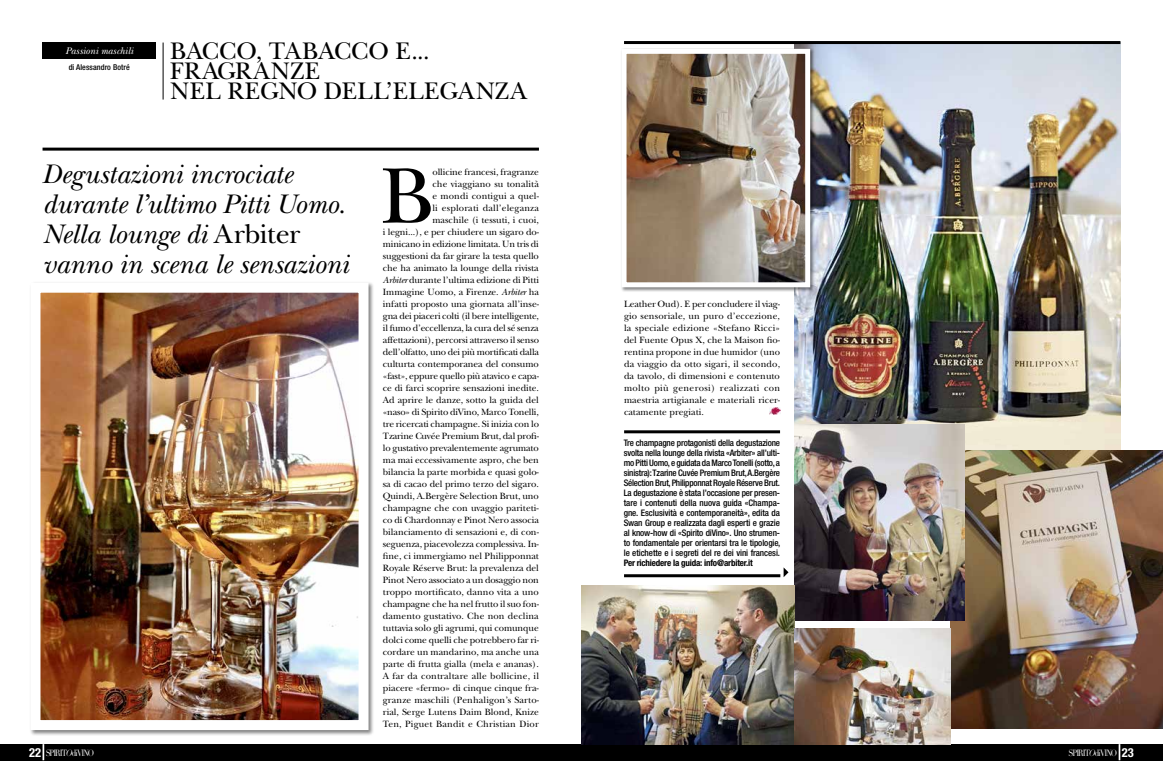
<style>
.page{position:relative;width:1163px;height:780px;background:#fff}
.page>*{position:absolute;margin:0;border:0;box-sizing:border-box;transform-origin:0 0}
.t1{font:82.2px "New Baskerville";color:#000}
.t2{font:italic 28px/30px "New Baskerville";letter-spacing:-.005em;color:#000}
.t3{font:25px/20px "New Baskerville";letter-spacing:.005em;color:#000}
.t4{font:italic 10px "New Baskerville";color:#fff}
.t5{font:9.5px/12px "New Baskerville";letter-spacing:-.005em;color:#000;text-align:justify}
.t6{font:500 condensed 9px/10px "Helvetica Neue LT Std";letter-spacing:-.01em;color:#000;text-align:justify}
.t7{font:700 condensed 9px "Helvetica Neue LT Std";letter-spacing:-.02em;color:#000}
.t8{font:9px "Didot LH";letter-spacing:-.135em;color:#fff;scale:.85 1}
.t9{font:500 condensed 8px "Helvetica Neue LT Std";letter-spacing:.01em;color:#000}
.s1{font-style:normal}
.s2{font-style:italic}
.s3{font-family:"Helvetica Neue LT Std";font-weight:700;font-stretch:condensed;font-size:12.5px}
</style>
<div class="page">
<div style="left:0;top:744px;width:1162px;height:16px;background:#000"></div>
<svg style="left:43px;top:744px;width:1px;height:16px"></svg>
<svg style="left:1118px;top:744px;width:2px;height:16px"></svg>
<img style="left:794px;top:44px;width:326px;height:407px">
<div style="left:29px;top:281px;width:345px;height:455px;background:#000;opacity:.5"></div>
<img style="left:41px;top:294px;width:316px;height:425px">
<div style="left:30px;top:283px;width:338px;height:447px;border:10px solid #fff"></div>
<div style="left:620px;top:48px;width:195px;height:244px;background:#000;opacity:.5"></div>
<img style="left:627px;top:55px;width:177px;height:226px">
<div style="left:621px;top:49px;width:189px;height:238px;border:5px solid #fff"></div>
<img style="left:950px;top:451px;width:212px;height:277px">
<div style="left:43px;top:43px;width:113px;height:16px;background:#000"></div>
<svg style="left:769px;top:407px;width:11px;height:8px"></svg>
<img style="left:794px;top:424px;width:170px;height:197px">
<hr style="left:43px;top:148px;width:496px;height:3px;background:#000">
<hr style="left:163px;top:43px;width:1px;height:56px;background:#000">
<svg style="left:783px;top:567px;width:5px;height:10px"></svg>
<hr style="left:624px;top:430px;width:156px;height:3px;background:#000">
<hr style="left:624px;top:574px;width:156px;height:3px;background:#000">
<img style="left:581px;top:585px;width:213px;height:159px">
<hr style="left:624px;top:41px;width:496px;height:3px;background:#000">
<img style="left:794px;top:628px;width:156px;height:116px">
<p class="t4" style="left:65px;top:45px;width:69px">Passioni maschili</p>
<p class="t9" style="left:69px;top:62px;width:63px">di Alessandro Botré</p>
<h3 class="t3" style="left:170px;top:41px;width:358px">BACCO, TABACCO E...<br>FRAGRANZE<br>NEL REGNO DELL’ELEGANZA</h3>
<h2 class="t2" style="left:43px;top:159px;width:307px">Degustazioni incrociate durante l’ultimo Pitti Uomo.<br>Nella lounge di <span class="s1">Arbiter </span>vanno in scena le sensazioni</h2>
<h1 class="t1" style="left:380px;top:148px;width:54px">B</h1>
<p class="t5" style="left:383px;top:166px;width:158px;text-align:right">ollicine francesi, fragranze<br>che viaggiano su tonalità<br>e mondi contigui a quel-<br>li esplorati dall’eleganza<br>maschile (i tessuti, i cuoi,<br>i legni...), e per chiudere un sigaro do&shy;minicano in edizione limitata. Un tris di suggestioni da far girare la testa quello che ha animato la lounge della rivista <span class="s2">Arbiter</span> durante l’ultima edizione di Pitti Immagine Uomo, a Firenze. <span class="s2">Arbiter</span> ha infatti proposto una giornata all’inse&shy;gna dei piaceri colti (il bere intelligente, il fumo d’eccellenza, la cura del sé senza affettazioni), percorsi attraverso il senso dell’olfatto, uno dei più mortificati dalla culturta contemporanea del consumo «fast», eppure quello più atavico e capa&shy;ce di farci scoprire sensazioni inedite.<br>Ad aprire le danze, sotto la guida del «naso» di Spirito diVino, Marco Tonelli, tre ricercati champagne. Si inizia con lo Tzarine Cuvée Premium Brut, dal profi&shy;lo gustativo prevalentemente agrumato ma mai eccessivamente aspro, che ben bilancia la parte morbida e quasi golo&shy;sa di cacao del primo terzo del sigaro.<br>Quindi, A.Bergère Selection Brut, uno champagne che con uvaggio pariteti&shy;co di Chardonnay e Pinot Nero associa bilanciamento di sensazioni e, di con&shy;seguenza, piacevolezza complessiva. In&shy;fine, ci immergiamo nel Philipponnat Royale Réserve Brut: la prevalenza del Pinot Nero associato a un dosaggio non troppo mortificato, danno vita a uno champagne che ha nel frutto il suo fon&shy;damento gustativo. Che non declina tuttavia solo gli agrumi, qui comunque dolci come quelli che potrebbero far ri&shy;cordare un mandarino, ma anche una parte di frutta gialla (mela e ananas).<br>A far da contraltare alle bollicine, il piacere «fermo» di cinque cinque fra&shy;granze maschili (Penhaligon’s Sarto&shy;rial, Serge Lutens Daim Blond, Knize Ten, Piguet Bandit e Christian Dior</p>
<p class="t5" style="left:624px;top:298px;width:158px">Leather Oud). E per concludere il viag&shy;gio sensoriale, un puro d’eccezione, la speciale edizione «Stefano Ricci» del Fuente Opus X, che la Maison fio&shy;rentina propone in due humidor (uno da viaggio da otto sigari, il secondo, da tavolo, di dimensioni e contenuto molto più generosi) realizzati con maestria artigianale e materiali ricer&shy;catamente pregiati.</p>
<p class="t6" style="left:623px;top:438px;width:158px">Tre champagne protagonisti della degustazione svolta nella lounge della rivista «Arbiter» all’ulti&shy;mo Pitti Uomo, e guidata da Marco Tonelli (sotto, a sinistra): Tzarine Cuvée Premium Brut, A.Bergère Sélection Brut, Philipponnat Royale Réserve Brut.<br>La degustazione è stata l’occasione per presen&shy;tare i contenuti della nuova guida «Champa&shy;gne. Esclusività e contemporaneità», edita da Swan Group e realizzata dagli esperti e grazie al know-how di «Spirito diVino». Uno strumen&shy;to fondamentale per orientarsi tra le tipologie, le etichette e i segreti del re dei vini francesi.</p>
<p class="t7" style="left:623px;top:557px;width:130px">Per richiedere la guida: info@arbiter.it</p>
<p class="t8" style="left:29px;top:747px;width:78px"><span class="s3">22</span> SPIRIT<span class="s2">O</span>diVINO</p>
<p class="t8" style="left:1068px;top:747px;width:78px">SPIRIT<span class="s2">O</span>diVINO <span class="s3">23</span></p>
</div>
